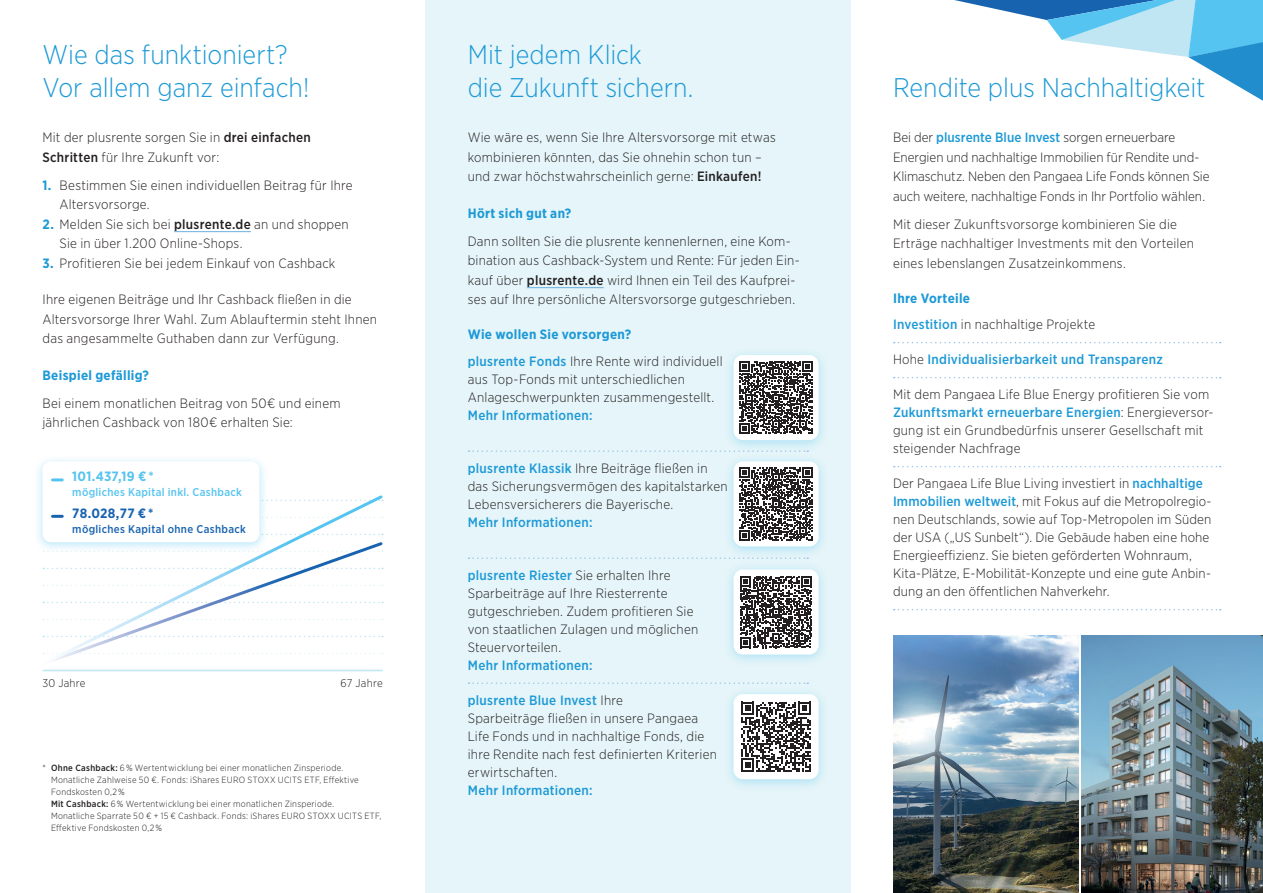
<style>
.page{position:relative;width:1263px;height:893px;background:#fff}
.page>*{position:absolute;margin:0;border:0;box-sizing:border-box;transform-origin:0 0}
.t1{font:300 27px/33px "Gotham Narrow";color:#1d99d6}
.t2{font:300 13.5px/18px "Gotham Narrow";letter-spacing:.015em;color:#231f20}
.t3{font:500 13.5px "Gotham Narrow";letter-spacing:.02em;color:#1d99d6}
.t4{font:700 13.5px "Gotham Narrow";letter-spacing:.02em;color:#1d99d6}
.t5{font:700 13.5px "Gotham Narrow";letter-spacing:.015em;color:#55c4f0}
.t6{font:700 13.5px "Gotham Narrow";letter-spacing:.015em;color:#1863b0}
.t7{font:500 11.25px "Gotham Narrow";letter-spacing:.03em;color:#55c4f0}
.t8{font:500 11.25px "Gotham Narrow";letter-spacing:.03em;color:#1863b0}
.t9{font:300 11.25px "Gotham Narrow";letter-spacing:.025em;color:#231f20}
.t10{font:300 9px/12px "Gotham Narrow";letter-spacing:.025em;color:#231f20}
.s1{font-weight:500}
.s2{font-weight:700;color:#1d99d6}
.s3{font-weight:500;color:#1d99d6}
.s4{font-weight:300;color:#231f20}
</style>
<div class="page">
<div style="left:425px;top:0;width:425px;height:893px;background:#e5f5f9"></div>
<svg style="left:954px;top:0;width:309px;height:101px"></svg>
<hr style="left:174px;top:231px;width:77px;height:1px;background:#6bafdf">
<svg style="left:894px;top:342px;width:327px;height:1px"></svg>
<svg style="left:894px;top:377px;width:327px;height:1px"></svg>
<svg style="left:894px;top:466px;width:327px;height:1px"></svg>
<svg style="left:894px;top:609px;width:327px;height:1px"></svg>
<hr style="left:527px;top:287px;width:77px;height:1px;background:#6bafdf">
<svg style="left:468px;top:450px;width:253px;height:2px"></svg>
<svg style="left:468px;top:557px;width:253px;height:2px"></svg>
<svg style="left:468px;top:682px;width:340px;height:2px"></svg>
<svg style="left:42px;top:495px;width:342px;height:167px"></svg>
<div style="left:33px;top:454px;width:236px;height:99px;background:#55c4f0;opacity:.4"></div>
<div style="left:43px;top:461px;width:216px;height:81px;background:#fff;border-radius:9px"></div>
<svg style="left:53px;top:478px;width:9px;height:3px"></svg>
<svg style="left:51px;top:515px;width:332px;height:3px"></svg>
<hr style="left:43px;top:670px;width:340px;height:1px;background:#bfe6f2">
<div style="left:723px;top:347px;width:106px;height:106px;background:#55c4f0;opacity:.4"></div>
<div style="left:733px;top:355px;width:86px;height:85px;background:#fff;border-radius:9px"></div>
<svg style="left:739px;top:361px;width:74px;height:73px"></svg>
<div style="left:723px;top:454px;width:106px;height:105px;background:#55c4f0;opacity:.4"></div>
<div style="left:733px;top:461px;width:86px;height:85px;background:#fff;border-radius:9px"></div>
<svg style="left:739px;top:467px;width:74px;height:73px"></svg>
<div style="left:723px;top:562px;width:106px;height:105px;background:#55c4f0;opacity:.4"></div>
<div style="left:733px;top:569px;width:86px;height:85px;background:#fff;border-radius:9px"></div>
<svg style="left:740px;top:576px;width:72px;height:72px"></svg>
<div style="left:723px;top:686px;width:106px;height:106px;background:#55c4f0;opacity:.4"></div>
<div style="left:733px;top:694px;width:86px;height:85px;background:#fff;border-radius:9px"></div>
<svg style="left:741px;top:702px;width:70px;height:70px"></svg>
<img style="left:1081px;top:636px;width:182px;height:257px">
<img style="left:893px;top:636px;width:185px;height:257px">
<h1 class="t1" style="left:43px;top:37px;width:268px">Wie das funktioniert?<br>Vor allem ganz einfach!</h1>
<p class="t2" style="left:43px;top:127px;width:270px;line-height:19.5px">Mit der plusrente sorgen Sie in <span class="s1">drei einfachen<br>Schritten</span> für Ihre Zukunft vor:</p>
<p class="t2" style="left:60px;top:175px;width:295px;line-height:19.5px;text-indent:-17px"><span class="s2">1.</span> Bestimmen Sie einen individuellen Beitrag für Ihre<br>Altersvorsorge.</p>
<p class="t2" style="left:60px;top:214px;width:291px;line-height:19.5px;text-indent:-17px"><span class="s2">2.</span> Melden Sie sich bei <span class="s1">plusrente.de</span> an und shoppen<br>Sie in über 1.200 Online-Shops.</p>
<p class="t2" style="left:43px;top:254px;width:294px"><span class="s2">3.</span> Profitieren Sie bei jedem Einkauf von Cashback</p>
<p class="t2" style="left:43px;top:289px;width:336px;line-height:19.5px">Ihre eigenen Beiträge und Ihr Cashback fließen in die<br>Altersvorsorge Ihrer Wahl. Zum Ablauftermin steht Ihnen das angesammelte Guthaben dann zur Verfügung.</p>
<p class="t4" style="left:43px;top:366px;width:108px">Beispiel gefällig?</p>
<p class="t2" style="left:43px;top:393px;width:300px;line-height:19.5px">Bei einem monatlichen Beitrag von 50€ und einem jährlichen Cashback von 180€ erhalten Sie:</p>
<p class="t5" style="left:72px;top:468px;width:83px">101.437,19 € *</p>
<p class="t7" style="left:72px;top:485px;width:171px">mögliches Kapital inkl. Cashback</p>
<p class="t6" style="left:72px;top:504px;width:83px">78.028,77 € *</p>
<p class="t8" style="left:72px;top:522px;width:175px">mögliches Kapital ohne Cashback</p>
<p class="t9" style="left:43px;top:676px;width:45px">30 Jahre</p>
<p class="t9" style="left:340px;top:676px;width:44px">67 Jahre</p>
<p class="t10" style="left:51px;top:761px;width:332px;text-indent:-8px">* <span class="s1">Ohne Cashback:</span> 6 % Wertentwicklung bei einer monatlichen Zinsperiode.<br>Monatliche Zahlweise 50 €. Fonds: iShares EURO STOXX UCITS ETF, Effektive Fondskosten 0,2 %<br><span class="s1">Mit Cashback:</span> 6 % Wertentwicklung bei einer monatlichen Zinsperiode.<br>Monatliche Sparrate 50 € + 15 € Cashback. Fonds: iShares EURO STOXX UCITS ETF, Effektive Fondskosten 0,2 %</p>
<h1 class="t1" style="left:468px;top:37px;width:227px">Mit jedem Klick<br>die Zukunft sichern.</h1>
<p class="t2" style="left:468px;top:127px;width:310px;line-height:19.5px">Wie wäre es, wenn Sie Ihre Altersvorsorge mit etwas kombinieren könnten, das Sie ohnehin schon tun – und zwar höchstwahrscheinlich gerne: <span class="s1">Einkaufen!</span></p>
<p class="t4" style="left:468px;top:204px;width:105px">Hört sich gut an?</p>
<p class="t2" style="left:468px;top:231px;width:333px;line-height:19.5px">Dann sollten Sie die plusrente kennenlernen, eine Kom&shy;bination aus Cashback-System und Rente: Für jeden Ein&shy;kauf über <span class="s1">plusrente.de</span> wird Ihnen ein Teil des Kaufprei&shy;ses auf Ihre persönliche Altersvorsorge gutgeschrieben.</p>
<p class="t2" style="left:468px;top:321px;width:256px;line-height:26.5px"><span class="s2">Wie wollen Sie vorsorgen?<br></span><span class="s3">plusrente Fonds</span> Ihre Rente wird individuell</p>
<p class="t2" style="left:468px;top:370px;width:248px">aus Top-Fonds mit unterschiedlichen<br>Anlageschwerpunkten zusammengestellt.</p>
<p class="t3" style="left:468px;top:406px;width:126px">Mehr Informationen:</p>
<p class="t2" style="left:468px;top:459px;width:261px"><span class="s3">plusrente Klassik</span> Ihre Beiträge fließen in das Sicherungsvermögen des kapitalstarken<br>Lebensversicherers die Bayerische.</p>
<p class="t3" style="left:468px;top:513px;width:126px">Mehr Informationen:</p>
<p class="t2" style="left:468px;top:566px;width:232px"><span class="s3">plusrente Riester</span> Sie erhalten Ihre Sparbeiträge auf Ihre Riesterrente gutgeschrieben. Zudem profitieren Sie von staatlichen Zulagen und möglichen Steuervorteilen.</p>
<p class="t3" style="left:468px;top:656px;width:126px">Mehr Informationen:</p>
<p class="t2" style="left:468px;top:691px;width:251px"><span class="s3">plusrente Blue Invest</span> Ihre<br>Sparbeiträge fließen in unsere Pangaea Life Fonds und in nachhaltige Fonds, die ihre Rendite nach fest definierten Kriterien erwirtschaften.</p>
<p class="t3" style="left:468px;top:781px;width:126px">Mehr Informationen:</p>
<h1 class="t1" style="left:893px;top:70px;width:314px">Rendite plus Nachhaltigkeit</h1>
<p class="t2" style="left:893px;top:127px;width:318px;line-height:19.5px">Bei der <span class="s3">plusrente Blue Invest</span> sorgen erneuerbare Energien und nachhaltige Immobilien für Rendite und-Klimaschutz. Neben den Pangaea Life Fonds können Sie auch weitere, nachhaltige Fonds in Ihr Portfolio wählen.</p>
<p class="t2" style="left:893px;top:214px;width:302px;line-height:19.5px">Mit dieser Zukunftsvorsorge kombinieren Sie die<br>Erträge nachhaltiger Investments mit den Vorteilen eines lebenslangen Zusatzeinkommens.</p>
<p class="t2" style="left:893px;top:284px;width:204px;line-height:26.5px"><span class="s2">Ihre Vorteile<br></span><span class="s3">Investition</span> in nachhaltige Projekte</p>
<p class="t3" style="left:893px;top:351px;width:271px"><span class="s4">Hohe</span> Individualisierbarkeit und Transparenz</p>
<p class="t2" style="left:893px;top:385px;width:322px">Mit dem Pangaea Life Blue Energy profitieren Sie vom <span class="s3">Zukunftsmarkt erneuerbare Energien</span>: Energieversor&shy;gung ist ein Grundbedürfnis unserer Gesellschaft mit steigender Nachfrage</p>
<p class="t2" style="left:893px;top:474px;width:320px">Der Pangaea Life Blue Living investiert in <span class="s3">nachhaltige Immobilien weltweit</span>, mit Fokus auf die Metropolregio&shy;nen Deutschlands, sowie auf Top-Metropolen im Süden der USA („US Sunbelt“). Die Gebäude haben eine hohe Energieeffizienz. Sie bieten geförderten Wohnraum, Kita-Plätze, E-Mobilität-Konzepte und eine gute Anbin&shy;dung an den öffentlichen Nahverkehr.</p>
</div>
